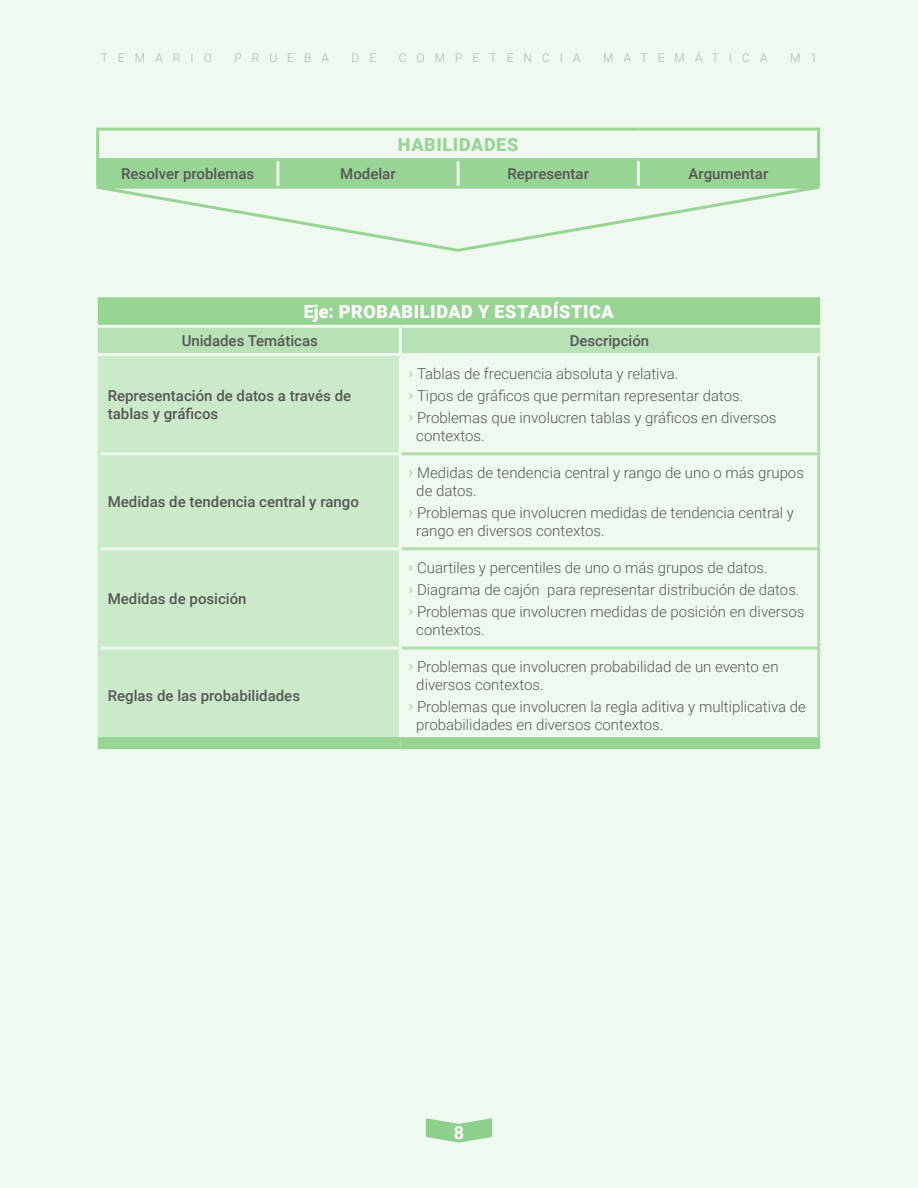
<style>
.page{position:relative;width:918px;height:1188px;background:#eff9ef}
.page>*{position:absolute;margin:0;border:0;box-sizing:border-box;transform-origin:0 0}
.t1{font:900 18px "Roboto";letter-spacing:.035em;color:#fff}
.t2{font:900 18px "Roboto";letter-spacing:.035em;color:#98d595}
.t3{font:700 18px "Roboto";color:#fff}
.t4{font:300 15px/22.2px "Roboto";color:#575756}
.t5{font:500 15px/18px "Roboto";color:#575756}
.t6{font:300 12px "Roboto";letter-spacing:.835em;color:#b3b2b2}
.s1{font-family:"Strawford";font-weight:700;color:#adddaa}
</style>
<div class="page">
<svg style="left:426px;top:1118px;width:66px;height:25px"></svg>
<div style="left:99px;top:161px;width:718px;height:23px;background:#98d595"></div>
<hr style="left:276px;top:161px;width:3px;height:25px;background:#eff9ef">
<hr style="left:457px;top:161px;width:3px;height:25px;background:#eff9ef">
<hr style="left:637px;top:161px;width:3px;height:25px;background:#eff9ef">
<hr style="left:96px;top:128px;width:182px;height:3px;background:#98d595">
<hr style="left:96px;top:131px;width:3px;height:27px;background:#98d595">
<hr style="left:278px;top:128px;width:180px;height:3px;background:#98d595">
<hr style="left:458px;top:128px;width:180px;height:3px;background:#98d595">
<hr style="left:638px;top:128px;width:182px;height:3px;background:#98d595">
<hr style="left:817px;top:131px;width:3px;height:27px;background:#98d595">
<hr style="left:817px;top:161px;width:3px;height:25px;background:#98d595">
<hr style="left:96px;top:158px;width:182px;height:3px;background:#98d595">
<hr style="left:278px;top:158px;width:180px;height:3px;background:#98d595">
<hr style="left:458px;top:158px;width:180px;height:3px;background:#98d595">
<hr style="left:638px;top:158px;width:182px;height:3px;background:#98d595">
<hr style="left:96px;top:161px;width:3px;height:25px;background:#98d595">
<div style="left:99px;top:296px;width:720px;height:30px;background:#98d595"></div>
<div style="left:101px;top:328px;width:716px;height:25px;background:#b7e2b5"></div>
<div style="left:101px;top:356px;width:298px;height:381px;background:#cbeaca"></div>
<svg style="left:402px;top:455px;width:415px;height:192px"></svg>
<hr style="left:98px;top:294px;width:302px;height:3px;background:#eff9ef">
<hr style="left:400px;top:294px;width:420px;height:3px;background:#eff9ef">
<hr style="left:98px;top:325px;width:302px;height:3px;background:#eff9ef">
<hr style="left:400px;top:325px;width:420px;height:3px;background:#eff9ef">
<hr style="left:399px;top:328px;width:3px;height:25px;background:#eff9ef">
<hr style="left:101px;top:452px;width:301px;height:3px;background:#eff9ef">
<hr style="left:101px;top:547px;width:301px;height:3px;background:#eff9ef">
<hr style="left:101px;top:647px;width:301px;height:3px;background:#eff9ef">
<hr style="left:817px;top:356px;width:3px;height:96px;background:#afdeac">
<hr style="left:402px;top:452px;width:418px;height:3px;background:#afdeac">
<hr style="left:817px;top:455px;width:3px;height:92px;background:#afdeac">
<hr style="left:402px;top:547px;width:418px;height:3px;background:#afdeac">
<hr style="left:817px;top:550px;width:3px;height:97px;background:#afdeac">
<hr style="left:402px;top:647px;width:418px;height:3px;background:#afdeac">
<hr style="left:817px;top:650px;width:3px;height:87px;background:#afdeac">
<hr style="left:817px;top:297px;width:3px;height:28px;background:#98d595">
<div style="left:98px;top:737px;width:302px;height:12px;background:#98d595"></div>
<div style="left:400px;top:737px;width:420px;height:12px;background:#98d595"></div>
<hr style="left:98px;top:356px;width:3px;height:98px;background:#cbeaca">
<hr style="left:98px;top:454px;width:3px;height:95px;background:#cbeaca">
<hr style="left:98px;top:549px;width:3px;height:99px;background:#cbeaca">
<hr style="left:98px;top:648px;width:3px;height:89px;background:#cbeaca">
<hr style="left:98px;top:328px;width:3px;height:25px;background:#b7e2b5">
<hr style="left:98px;top:297px;width:3px;height:28px;background:#98d595">
<hr style="left:817px;top:328px;width:3px;height:25px;background:#b7e2b5">
<svg style="left:96px;top:184px;width:724px;height:68px"></svg>
<p class="t6" style="left:101px;top:49px;width:113px">TEMARIO</p>
<p class="t6" style="left:234px;top:49px;width:96px">PRUEBA</p>
<p class="t6" style="left:352px;top:49px;width:26px">D E</p>
<p class="t6" style="left:399px;top:49px;width:183px">COMPETENCIA</p>
<p class="t6" style="left:603px;top:49px;width:166px">MATEMÁTICA</p>
<p class="t6" style="left:790px;top:49px;width:29px">M 1</p>
<p class="t2" style="left:398px;top:132px;width:122px">HABILIDADES</p>
<p class="t5" style="left:121px;top:164px;width:135px">Resolver problemas</p>
<p class="t5" style="left:340px;top:164px;width:57px">Modelar</p>
<p class="t5" style="left:507px;top:164px;width:83px">Representar</p>
<p class="t5" style="left:689px;top:164px;width:81px">Argumentar</p>
<p class="t1" style="left:304px;top:299px;width:312px">Eje: PROBABILIDAD Y ESTADÍSTICA</p>
<p class="t5" style="left:182px;top:331px;width:138px">Unidades Temáticas</p>
<p class="t5" style="left:570px;top:331px;width:81px">Descripción</p>
<p class="t5" style="left:108px;top:386px;width:245px">Representación de datos a través de tablas y gráficos</p>
<p class="t5" style="left:108px;top:492px;width:253px">Medidas de tendencia central y rango</p>
<p class="t5" style="left:108px;top:589px;width:140px">Medidas de posición</p>
<p class="t5" style="left:108px;top:686px;width:194px">Reglas de las probabilidades</p>
<p class="t4" style="left:409px;top:362px;width:369px"><span class="s1">›</span> Tablas de frecuencia absoluta y relativa.<br><span class="s1">›</span> Tipos de gráficos que permitan representar datos.<br><span class="s1">›</span> Problemas que involucren tablas y gráficos en diversos</p>
<p class="t4" style="left:416px;top:424px;width:70px">contextos.</p>
<p class="t4" style="left:416px;top:463px;width:389px;line-height:18px;text-indent:-8px"><span class="s1">›</span> Medidas de tendencia central y rango de uno o más grupos de datos.</p>
<p class="t4" style="left:416px;top:503px;width:379px;line-height:18px;text-indent:-8px"><span class="s1">›</span> Problemas que involucren medidas de tendencia central y rango en diversos contextos.</p>
<p class="t4" style="left:409px;top:556px;width:397px"><span class="s1">›</span> Cuartiles y percentiles de uno o más grupos de datos.<br><span class="s1">›</span> Diagrama de cajón para representar distribución de datos. <span class="s1">›</span> Problemas que involucren medidas de posición en diversos</p>
<p class="t4" style="left:416px;top:618px;width:70px">contextos.</p>
<p class="t4" style="left:416px;top:657px;width:364px;line-height:18px;text-indent:-8px"><span class="s1">›</span> Problemas que involucren probabilidad de un evento en diversos contextos.</p>
<p class="t4" style="left:416px;top:697px;width:391px;line-height:18px;text-indent:-8px"><span class="s1">›</span> Problemas que involucren la regla aditiva y multiplicativa de probabilidades en diversos contextos.</p>
<p class="t3" style="left:454px;top:1120px;width:12px">8</p>
</div>
